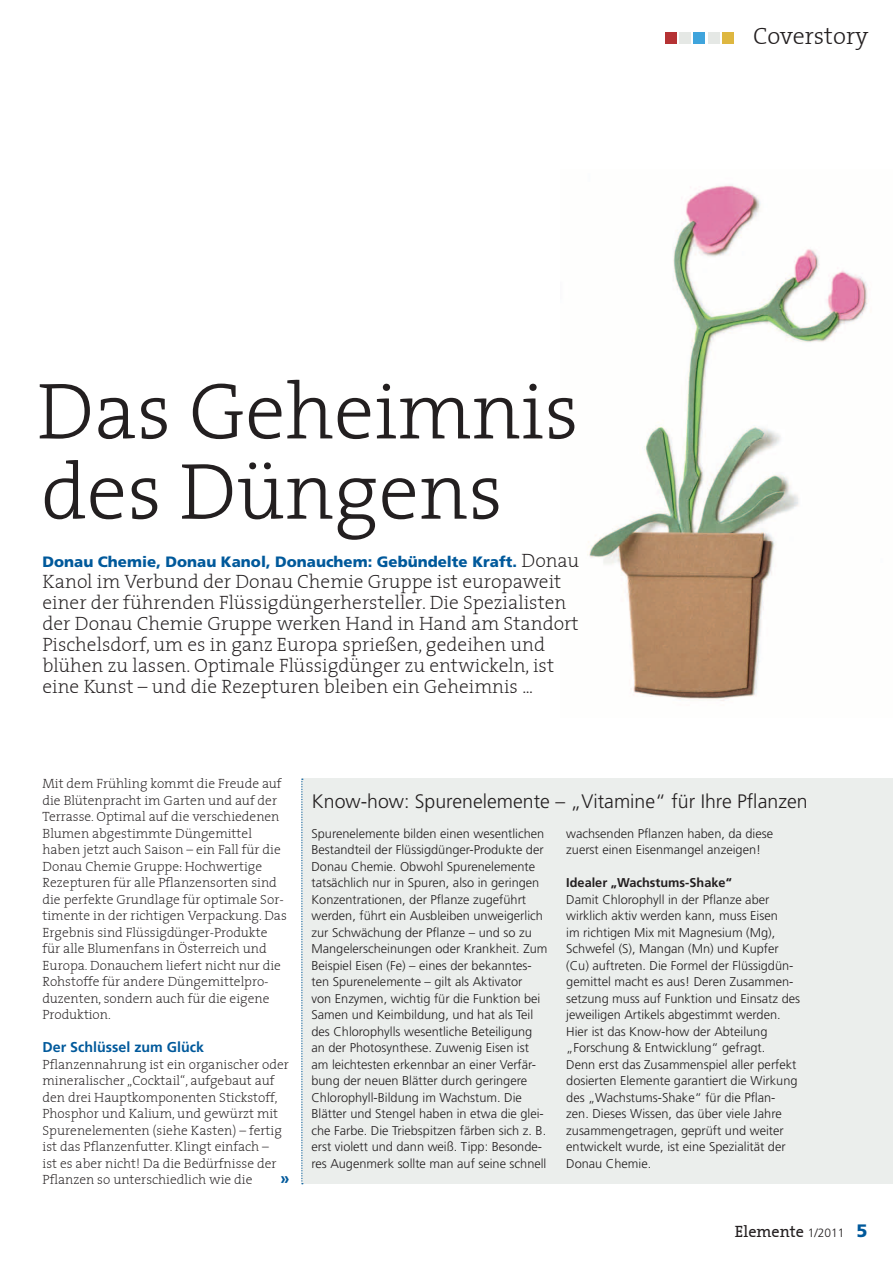
<style>
.page{position:relative;width:893px;height:1263px;background:#fff}
.page>*{position:absolute;margin:0;border:0;box-sizing:border-box;transform-origin:0 0}
.t1{font:80.25px/80.2px "The Serif Light Plain";color:#231f20}
.t2{font:24px "The Serif Light Plain";color:#231f20}
.t3{font:19.5px/21px "The Serif Extra Light Plain";color:#231f20}
.t4{font:300 19.5px "Frutiger";color:#231f20}
.t5{font:700 16.5px "Frutiger";color:#00599b}
.t6{font:16.2px "The Serif Plain";color:#231f20}
.t7{font:900 15px "Frutiger";color:#00599b}
.t8{font:700 14.25px "Frutiger";color:#00599b}
.t9{font:13.5px/16.5px "The Serif Extra Light Plain";color:#231f20}
.t10{font:300 12.75px/16.5px "Frutiger";color:#231f20}
.t11{font:700 12.75px "Frutiger";color:#231f20}
.s1{font-family:"The Serif Extra Light Plain";font-weight:400;font-size:19.5px;color:#231f20}
.s2{font-family:"Frutiger";font-weight:300;font-size:12px}
.s3{font-family:"Frutiger";font-weight:900;font-size:18px;color:#00599b}
</style>
<div class="page">
<img style="left:587px;top:185px;width:281px;height:516px">
<div style="left:302px;top:779px;width:591px;height:405px;background:#ebeeec"></div>
<svg style="left:301px;top:779px;width:2px;height:405px"></svg>
<div style="left:665px;top:32px;width:11px;height:12px;background:#b53234"></div>
<div style="left:679px;top:32px;width:12px;height:12px;background:#e5e8e5"></div>
<div style="left:694px;top:32px;width:11px;height:12px;background:#3fa4dc"></div>
<div style="left:708px;top:32px;width:11px;height:12px;background:#e5e8e5"></div>
<div style="left:722px;top:32px;width:12px;height:12px;background:#deb740"></div>
<h1 class="t1" style="left:37px;top:368px;width:543px">Das Geheimnis des Düngens</h1>
<p class="t7" style="left:43px;top:552px;width:538px">Donau Chemie, Donau Kanol, Donauchem: Gebündelte Kraft. <span class="s1">Donau</span></p>
<p class="t3" style="left:43px;top:570px;width:538px">Kanol im Verbund der Donau Chemie Gruppe ist europaweit einer der führenden Flüssigdüngerhersteller. Die Spezialisten der Donau Chemie Gruppe werken Hand in Hand am Standort Pischelsdorf, um es in ganz Europa sprießen, gedeihen und blühen zu lassen. Optimale Flüssigdünger zu entwickeln, ist eine Kunst – und die Rezepturen bleiben ein Geheimnis ...</p>
<h2 class="t2" style="left:753px;top:16px;width:117px">Coverstory</h2>
<p class="t9" style="left:43px;top:775px;width:246px">Mit dem Frühling kommt die Freude auf die Blütenpracht im Garten und auf der Terrasse. Optimal auf die verschiedenen Blumen abgestimmte Düngemittel haben jetzt auch Saison – ein Fall für die Donau Chemie Gruppe: Hochwertige Rezepturen für alle Pflanzensorten sind die perfekte Grundlage für optimale Sor&shy;timente in der richtigen Verpackung. Das Ergebnis sind Flüssigdünger-Produkte für alle Blumenfans in Österreich und Europa. Donauchem liefert nicht nur die Rohstoffe für andere Düngemittelpro&shy;duzenten, sondern auch für die eigene Produktion.</p>
<p class="t8" style="left:43px;top:1039px;width:163px">Der Schlüssel zum Glück</p>
<p class="t9" style="left:43px;top:1055px;width:248px">Pflanzennahrung ist ein organischer oder mineralischer „Cocktail“, aufgebaut auf den drei Hauptkomponenten Stickstoff, Phosphor und Kalium, und gewürzt mit Spurenelementen (siehe Kasten) – fertig ist das Pflanzenfutter. Klingt einfach –<br>ist es aber nicht! Da die Bedürfnisse der Pflanzen so unterschiedlich wie die</p>
<p class="t5" style="left:280px;top:1169px;width:11px">»</p>
<h3 class="t4" style="left:312px;top:790px;width:497px">Know-how: Spurenelemente – „Vitamine“ für Ihre Pflanzen</h3>
<p class="t10" style="left:311px;top:825px;width:237px">Spurenelemente bilden einen wesentlichen Bestandteil der Flüssigdünger-Produkte der Donau Chemie. Obwohl Spurenelemente tatsächlich nur in Spuren, also in geringen Konzentrationen, der Pflanze zugeführt werden, führt ein Ausbleiben unweigerlich zur Schwächung der Pflanze – und so zu Mangelerscheinungen oder Krankheit. Zum Beispiel Eisen (Fe) – eines der bekanntes&shy;ten Spurenelemente – gilt als Aktivator<br>von Enzymen, wichtig für die Funktion bei Samen und Keimbildung, und hat als Teil des Chlorophylls wesentliche Beteiligung an der Photosynthese. Zuwenig Eisen ist am leichtesten erkennbar an einer Verfär&shy;bung der neuen Blätter durch geringere Chlorophyll-Bildung im Wachstum. Die Blätter und Stengel haben in etwa die glei&shy;che Farbe. Die Triebspitzen färben sich z. B. erst violett und dann weiß. Tipp: Besonde&shy;res Augenmerk sollte man auf seine schnell</p>
<p class="t10" style="left:566px;top:825px;width:208px">wachsenden Pflanzen haben, da diese zuerst einen Eisenmangel anzeigen!</p>
<p class="t11" style="left:566px;top:875px;width:167px">Idealer „Wachstums-Shake“</p>
<p class="t10" style="left:566px;top:891px;width:235px">Damit Chlorophyll in der Pflanze aber wirklich aktiv werden kann, muss Eisen<br>im richtigen Mix mit Magnesium (Mg), Schwefel (S), Mangan (Mn) und Kupfer (Cu) auftreten. Die Formel der Flüssigdün&shy;gemittel macht es aus! Deren Zusammen&shy;setzung muss auf Funktion und Einsatz des jeweiligen Artikels abgestimmt werden.<br>Hier ist das Know-how der Abteilung „Forschung &amp; Entwicklung“ gefragt.<br>Denn erst das Zusammenspiel aller perfekt dosierten Elemente garantiert die Wirkung des „Wachstums-Shake“ für die Pflan&shy;zen. Dieses Wissen, das über viele Jahre zusammengetragen, geprüft und weiter entwickelt wurde, ist eine Spezialität der Donau Chemie.</p>
<p class="t6" style="left:735px;top:1218px;width:134px">Elemente <span class="s2">1/2011</span> <span class="s3">5</span></p>
</div>
